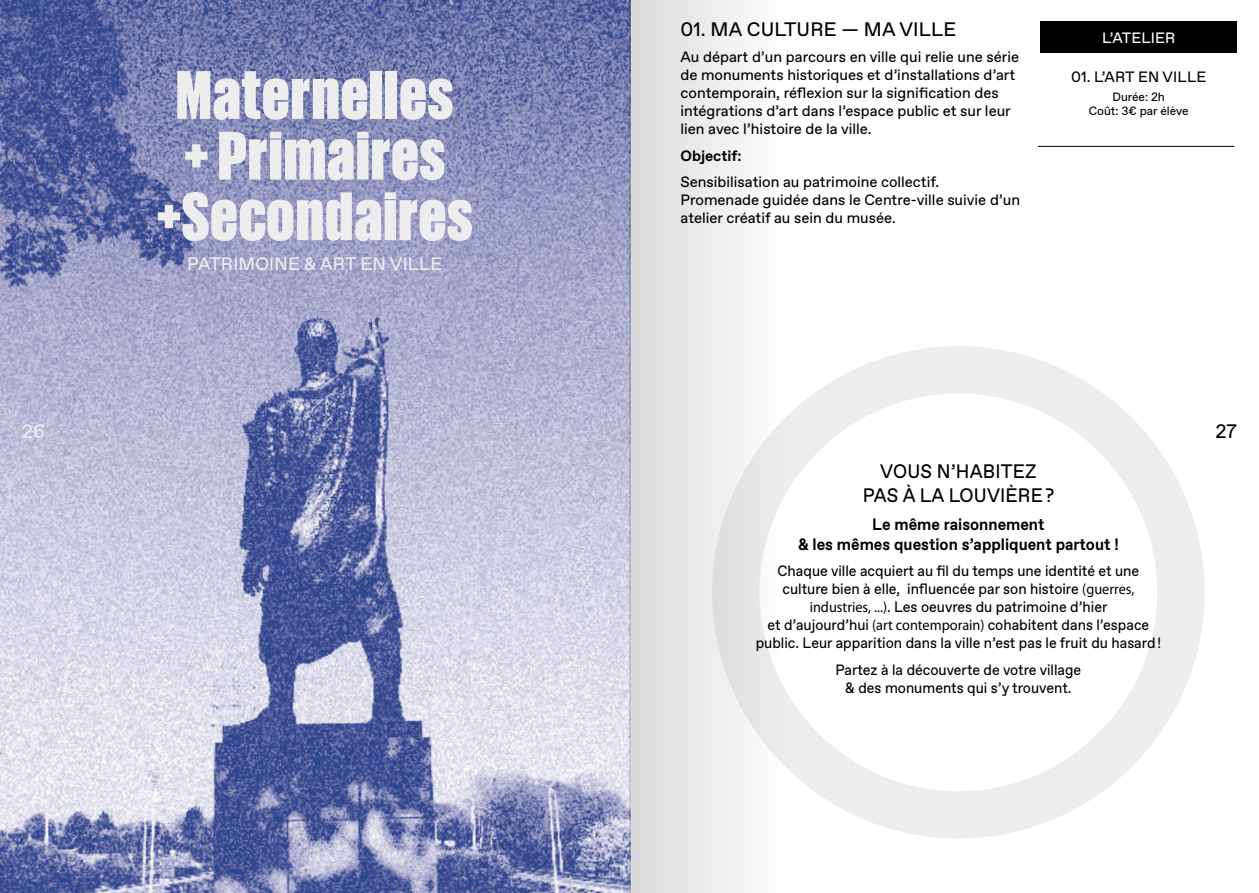
<style>
.page{position:relative;width:1259px;height:893px;background:#fff}
.page>*{position:absolute;margin:0;border:0;box-sizing:border-box;transform-origin:0 0}
.t1{font:70.5px/60.6px "Giorgio Sans Black";letter-spacing:.02em;color:#ededee;text-align:center}
.t2{font:19.5px/23.4px "Favorit";letter-spacing:.01em;color:#000;text-align:center;scale:.95 1}
.t3{font:19.5px "Favorit";letter-spacing:.01em;color:#000}
.t4{font:19.5px "Favorit";color:#ededee}
.t5{font:18px "Favorit";letter-spacing:.01em;color:#ededee}
.t6{font:700 16.5px/19.8px "Favorit";color:#000;text-align:center;scale:.95 1}
.t7{font:15px/18px "Favorit";color:#000}
.t8{font:15px/18px "Favorit";color:#000;text-align:center;scale:.95 1}
.t9{font:700 15px "Favorit";color:#000}
.t10{font:15px "Favorit";letter-spacing:.01em;color:#fff}
.t11{font:12px/14.4px "Favorit";color:#000;text-align:center}
.s1{font-family:"Myriad Pro"}
</style>
<div class="page">
<hr style="left:1037px;top:146px;width:197px;height:1px;background:#000">
<img style="left:0;top:0;width:629px;height:893px">
<div style="left:1040px;top:21px;width:197px;height:32px;background:#000"></div>
<div style="left:629px;top:0;width:157px;height:893px;background:linear-gradient(to right,#dadada,#fff)"></div>
<div style="left:712px;top:346px;width:74px;height:492px;background:#f6f6f6"></div>
<h1 class="t1" style="left:157px;top:62px;width:317px">Maternelles + Primaires +Secondaires</h1>
<p class="t5" style="left:187px;top:252px;width:256px">patri moi ne &amp; art en vi lle</p>
<h2 class="t3" style="left:680px;top:16px;width:277px">01. MA culture — ma vi lle</h2>
<p class="t7" style="left:680px;top:48px;width:340px">Au départ d’un parcours en ville qui relie une série de monuments historiques et d’installations d’art contemporain, réflexion sur la signification des intégrations d’art dans l’espace public et sur leur lien avec l’histoire de la ville.</p>
<p class="t9" style="left:680px;top:146px;width:62px">Objectif:</p>
<p class="t7" style="left:680px;top:173px;width:341px">Sensibilisation au patrimoine collectif.<br>Promenade guidée dans le Centre-ville suivie d’un atelier créatif au sein du musée.</p>
<p class="t10" style="left:1102px;top:28px;width:75px">L’ateli er</p>
<p class="t7" style="left:1071px;top:68px;width:137px">01. L’art en vi lle</p>
<p class="t11" style="left:1088px;top:89px;width:101px">Durée: 2h<br>Coût: 3€ par élève</p>
<h2 class="t4" style="left:22px;top:418px;width:25px">26</h2>
<h2 class="t3" style="left:1215px;top:418px;width:23px">27</h2>
<h2 class="t2" style="left:862px;top:460px;width:203px">Vous n’habitez pas à La Louvi ère ?</h2>
<p class="t6" style="left:798px;top:514px;width:339px">Le même raisonnement<br>&amp; les mêmes question s’appliquent partout !</p>
<p class="t8" style="left:755px;top:562px;width:428px">Chaque ville acquiert au fil du temps une identité et une culture bien à elle, influencée par son histoire <span class="s1">(guerres, industries, ...)</span>. Les oeuvres du patrimoine d’hier<br>et d’aujourd’hui <span class="s1">(art contemporain)</span> cohabitent dans l’espace public. Leur apparition dans la ville n’est pas le fruit du hasard !</p>
<p class="t8" style="left:835px;top:660px;width:260px">Partez à la découverte de votre village &amp; des monuments qui s’y trouvent.</p>
</div>
